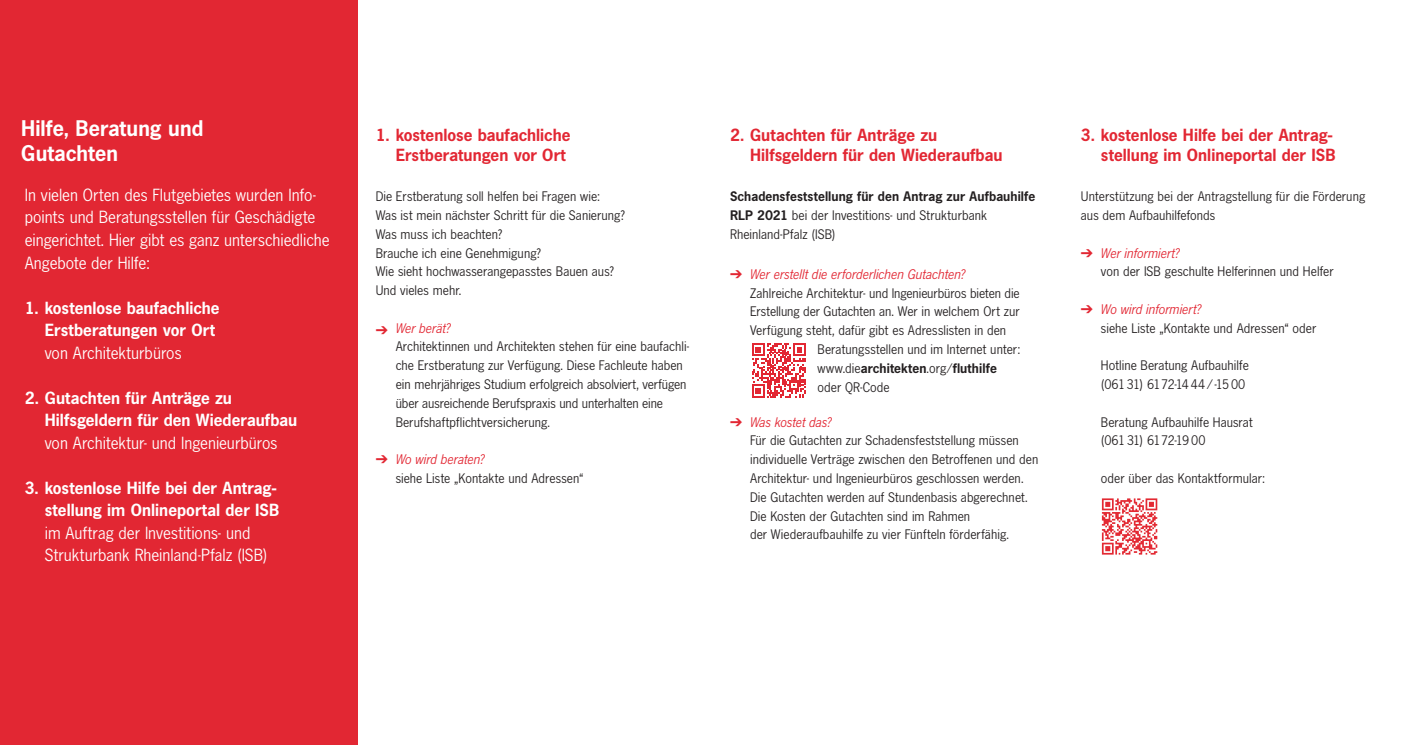
<style>
.page{position:relative;width:1407px;height:745px;background:#fff}
.page>*{position:absolute;margin:0;border:0;box-sizing:border-box;transform-origin:0 0}
.t1{font:700 22.5px/25px "News Gothic BQ";color:#fff}
.t2{font:17.5px/22.5px "News Gothic BQ";color:#fff}
.t3{font:700 17.5px/22.5px "News Gothic BQ";color:#fff;text-align:right}
.t4{font:700 17.5px/20px "News Gothic BQ";color:#e22733;text-align:right}
.t5{font:13.75px/18.8px "News Gothic BQ";letter-spacing:.005em;color:#231f20}
.t6{font:italic 13.75px "News Gothic BQ";letter-spacing:.005em;color:#e22733}
.t7{font:700 13.75px "News Gothic BQ";letter-spacing:.005em;color:#231f20}
.s1{color:#e22733}
.s2{font-style:italic;color:#e22733}
.s3{font-weight:700}
.s4{font-weight:400}
</style>
<div class="page">
<div style="left:0;top:0;width:358px;height:744px;background:#e22733"></div>
<svg style="left:752px;top:343px;width:54px;height:54px"></svg>
<img style="left:1101px;top:498px;width:56px;height:57px">
<h1 class="t1" style="left:21px;top:116px;width:184px">Hilfe, Beratung und<br>Gutachten</h1>
<p class="t2" style="left:25px;top:184px;width:306px">In vielen Orten des Flutgebietes wurden Info&shy;points und Beratungsstellen für Geschädigte eingerichtet. Hier gibt es ganz unterschiedliche Angebote der Hilfe:</p>
<p class="t3" style="left:25px;top:296px;width:196px">1. kostenlose baufachliche<br>Erstberatungen vor Ort</p>
<p class="t2" style="left:45px;top:341px;width:138px">von Architekturbüros</p>
<p class="t3" style="left:45px;top:386px;width:254px;text-align:left;text-indent:-20px">2. Gutachten für Anträge zu<br>Hilfsgeldern für den Wiederaufbau</p>
<p class="t2" style="left:45px;top:431px;width:234px">von Architektur- und Ingenieurbüros</p>
<p class="t3" style="left:25px;top:476px;width:256px">3. kostenlose Hilfe bei der Antrag&shy;stellung im Onlineportal der ISB</p>
<p class="t2" style="left:45px;top:521px;width:224px">im Auftrag der Investitions- und<br>Strukturbank Rheinland-Pfalz (ISB)</p>
<p class="t4" style="left:376px;top:125px;width:196px">1. kostenlose baufachliche<br>Erstberatungen vor Ort</p>
<p class="t5" style="left:376px;top:187px;width:250px">Die Erstberatung soll helfen bei Fragen wie:<br>Was ist mein nächster Schritt für die Sanierung?<br>Was muss ich beachten?<br>Brauche ich eine Genehmigung?<br>Wie sieht hochwasserangepasstes Bauen aus?<br>Und vieles mehr.</p>
<p class="t5" style="left:396px;top:319px;width:295px;text-indent:-20px"><span class="s1">➔</span> <span class="s2">Wer berät?<br></span>Architektinnen und Architekten stehen für eine baufachli&shy;che Erstberatung zur Verfügung. Diese Fachleute haben ein mehrjähriges Studium erfolgreich absolviert, verfügen über ausreichende Berufspraxis und unterhalten eine Berufshaftpflichtversicherung.</p>
<p class="t5" style="left:396px;top:450px;width:189px;text-indent:-20px"><span class="s1">➔</span> <span class="s2">Wo wird beraten?<br></span>siehe Liste „Kontakte und Adressen“</p>
<p class="t4" style="left:750px;top:125px;width:254px;text-align:left;text-indent:-20px">2. Gutachten für Anträge zu<br>Hilfsgeldern für den Wiederaufbau</p>
<p class="t5" style="left:730px;top:187px;width:307px"><span class="s3">Schadensfeststellung für den Antrag zur Aufbauhilfe<br>RLP 2021</span> bei der Investitions- und Strukturbank<br>Rheinland-Pfalz (ISB)</p>
<p class="t6" style="left:730px;top:266px;width:237px">➔ Wer erstellt die erforderlichen Gutachten?</p>
<p class="t5" style="left:750px;top:284px;width:271px">Zahlreiche Architektur- und Ingenieurbüros bieten die</p>
<p class="t5" style="left:750px;top:302px;width:271px">Erstellung der Gutachten an. Wer in welchem Ort zur</p>
<p class="t5" style="left:750px;top:321px;width:258px">Verfügung steht, dafür gibt es Adresslisten in den</p>
<p class="t5" style="left:817px;top:340px;width:204px">Beratungsstellen und im Internet unter:</p>
<p class="t7" style="left:817px;top:360px;width:181px"><span class="s4">www.die</span>architekten<span class="s4">.org/</span>fluthilfe</p>
<p class="t5" style="left:817px;top:377px;width:73px">oder QR-Code</p>
<p class="t5" style="left:750px;top:412px;width:290px;text-indent:-20px"><span class="s1">➔</span> <span class="s2">Was kostet das?<br></span>Für die Gutachten zur Schadensfeststellung müssen individuelle Verträge zwischen den Betroffenen und den Architektur- und Ingenieurbüros geschlossen werden.<br>Die Gutachten werden auf Stundenbasis abgerechnet.<br>Die Kosten der Gutachten sind im Rahmen<br>der Wiederaufbauhilfe zu vier Fünfteln förderfähig.</p>
<p class="t4" style="left:1081px;top:125px;width:256px">3. kostenlose Hilfe bei der Antrag&shy;stellung im Onlineportal der ISB</p>
<p class="t5" style="left:1081px;top:187px;width:286px">Unterstützung bei der Antragstellung für die Förderung aus dem Aufbauhilfefonds</p>
<p class="t5" style="left:1101px;top:244px;width:234px;text-indent:-20px"><span class="s1">➔</span> <span class="s2">Wer informiert?<br></span>von der ISB geschulte Helferinnen und Helfer</p>
<p class="t5" style="left:1101px;top:300px;width:217px;text-indent:-20px"><span class="s1">➔</span> <span class="s2">Wo wird informiert?<br></span>siehe Liste „Kontakte und Adressen“ oder</p>
<p class="t5" style="left:1101px;top:356px;width:149px">Hotline Beratung Aufbauhilfe (06131) 6172-1444/-1500</p>
<p class="t5" style="left:1101px;top:412px;width:153px">Beratung Aufbauhilfe Hausrat (061 31) 6172-19 00</p>
<p class="t5" style="left:1101px;top:469px;width:166px">oder über das Kontaktformular:</p>
</div>
